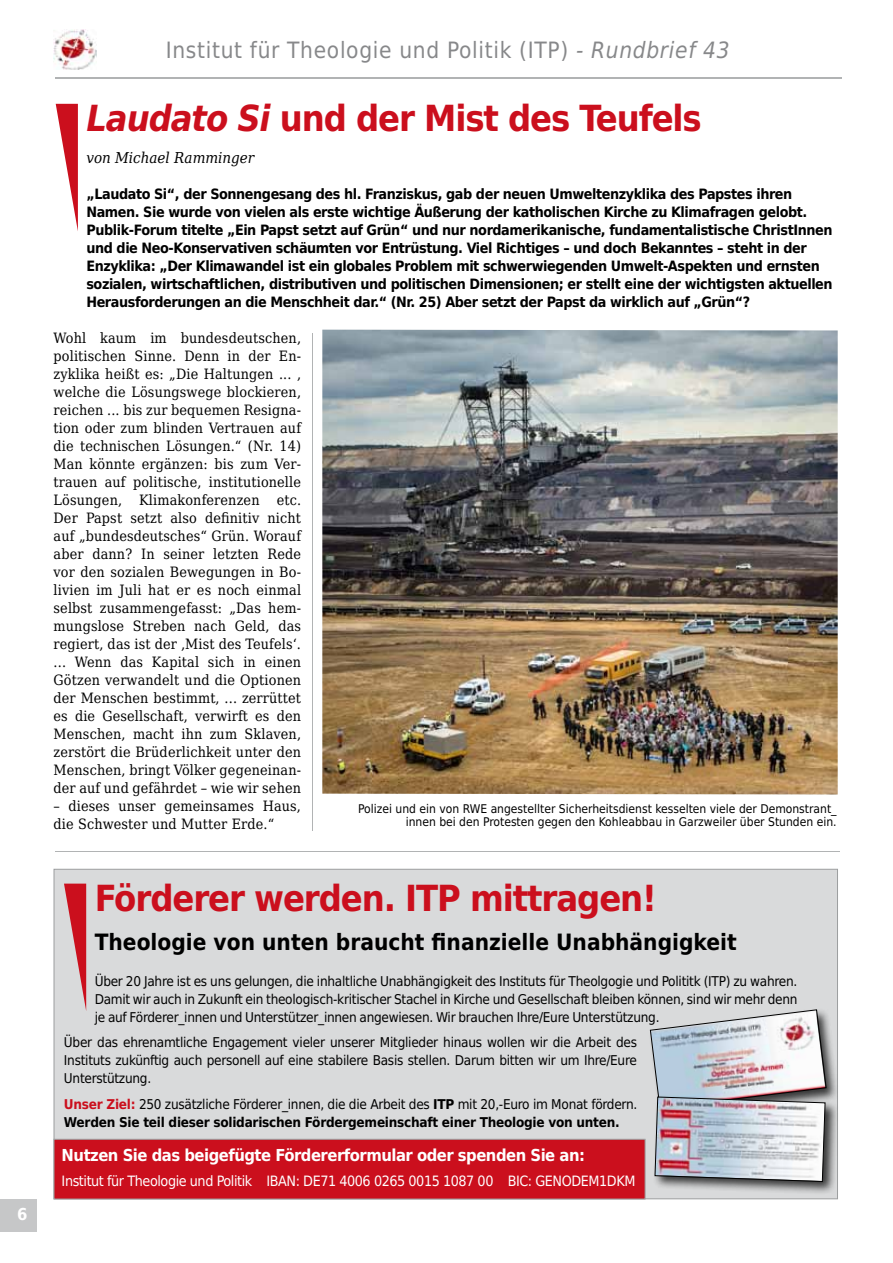
<style>
.page{position:relative;width:893px;height:1263px;background:#fff}
.page>*{position:absolute;margin:0;border:0;box-sizing:border-box;transform-origin:0 0}
.t1{font:700 36px "DejaVu Sans Condensed";letter-spacing:-.03em;color:#cb0f1d}
.t2{font:700 22.5px "DejaVu Sans Condensed";color:#000}
.t3{font:22.5px "DejaVu Sans Condensed";letter-spacing:.03em;color:#87888a}
.t4{font:700 16.5px "DejaVu Sans Condensed";letter-spacing:-.03em;color:#fff}
.t5{font:italic 15px "DejaVu Serif Condensed";color:#000}
.t6{font:14.25px/18px "DejaVu Serif Condensed";letter-spacing:.01em;color:#000;text-align:justify}
.t7{font:700 14.25px/18px "DejaVu Sans Condensed";letter-spacing:-.03em;color:#000}
.t8{font:14.25px "DejaVu Sans Condensed";letter-spacing:-.03em;color:#fff}
.t9{font:13.5px/18px "DejaVu Sans Condensed";letter-spacing:-.02em;color:#000;text-align:justify}
.t10{font:700 13.5px/18px "DejaVu Sans Condensed";letter-spacing:-.02em;color:#000}
.t11{font:12px/13.5px "DejaVu Sans Condensed";color:#000;text-align:right}
.s1{font-style:italic}
.s2{color:#cb0f1d}
.s3{font-weight:400}
</style>
<div class="page">
<hr style="left:55px;top:77px;width:787px;height:2px;background:#b1b3b4">
<img style="left:54px;top:29px;width:42px;height:40px">
<div style="left:0;top:1199px;width:36px;height:33px;background:#c6c7c8"></div>
<svg style="left:56px;top:104px;width:22px;height:127px"></svg>
<div style="left:54px;top:869px;width:784px;height:330px;background:#d9dadb;border:1px solid #9c9e9f"></div>
<div style="left:54px;top:1139px;width:591px;height:60px;background:#cb0f1d;border:1px solid #9c9e9f"></div>
<svg style="left:64px;top:884px;width:22px;height:126px"></svg>
<div style="left:648px;top:1008px;width:192px;height:114px;background:#000;opacity:.75"></div>
<div style="left:653px;top:1095px;width:186px;height:100px;background:#000;opacity:.75"></div>
<img style="left:650px;top:1009px;width:176px;height:173px">
<hr style="left:312px;top:334px;width:1px;height:497px;background:#b1b3b4">
<hr style="left:55px;top:851px;width:785px;height:1px;background:#b1b3b4">
<img style="left:322px;top:330px;width:516px;height:464px">
<p class="t4" style="left:17px;top:1201px;width:12px">6</p>
<h2 class="t3" style="left:166px;top:32px;width:565px">Institut für Theologie und Politik (ITP) <span class="s1">- Rundbrief 43</span></h2>
<h1 class="t1" style="left:86px;top:89px;width:617px"><span class="s1">Laudato Si</span> und der Mist des Teufels</h1>
<p class="t5" style="left:86px;top:146px;width:169px">von Michael Ramminger</p>
<p class="t7" style="left:86px;top:184px;width:748px">„Laudato Si“, der Sonnengesang des hl. Franziskus, gab der neuen Umweltenzyklika des Papstes ihren Namen. Sie wurde von vielen als erste wichtige Äußerung der katholischen Kirche zu Klimafragen gelobt.<br>Publik-Forum titelte „Ein Papst setzt auf Grün“ und nur nordamerikanische, fundamentalistische ChristInnen und die Neo-Konservativen schäumten vor Entrüstung. Viel Richtiges – und doch Bekanntes – steht in der Enzyklika: „Der Klimawandel ist ein globales Problem mit schwerwiegenden Umwelt-Aspekten und ernsten sozialen, wirtschaftlichen, distributiven und politischen Dimensionen; er stellt eine der wichtigsten aktuellen Herausforderungen an die Menschheit dar.“ (Nr. 25) Aber setzt der Papst da wirklich auf „Grün“?</p>
<p class="t6" style="left:54px;top:328px;width:249px">Wohl kaum im bundesdeutschen, politischen Sinne. Denn in der En&shy;zyklika heißt es: „Die Haltungen ... , welche die Lösungswege blockieren, reichen ... bis zur bequemen Resigna&shy;tion oder zum blinden Vertrauen auf die technischen Lösungen.“ (Nr. 14)<br>Man könnte ergänzen: bis zum Ver&shy;trauen auf politische, institutionelle Lösungen, Klimakonferenzen etc.<br>Der Papst setzt also definitiv nicht auf „bundesdeutsches“ Grün. Worauf aber dann? In seiner letzten Rede vor den sozialen Bewegungen in Bo&shy;livien im Juli hat er es noch einmal selbst zusammengefasst: „Das hem&shy;mungslose Streben nach Geld, das regiert, das ist der ‚Mist des Teufels‘. ... Wenn das Kapital sich in einen Götzen verwandelt und die Optionen der Menschen bestimmt, ... zerrüttet es die Gesellschaft, verwirft es den Menschen, macht ihn zum Sklaven, zerstört die Brüderlichkeit unter den Menschen, bringt Völker gegeneinan&shy;der auf und gefährdet – wie wir sehen</p>
<p class="t6" style="left:54px;top:796px;width:249px">– dieses unser gemeinsames Haus, die Schwester und Mutter Erde.“</p>
<p class="t11" style="left:358px;top:801px;width:480px">Polizei und ein von RWE angestellter Sicherheitsdienst kesselten viele der Demonstrant_ innen bei den Protesten gegen den Kohleabbau in Garzweiler über Stunden ein.</p>
<h1 class="t1" style="left:95px;top:869px;width:564px">Förderer werden. ITP mittragen!</h1>
<h2 class="t2" style="left:95px;top:923px;width:643px">Theologie von unten braucht finanzielle Unabhängigkeit</h2>
<p class="t9" style="left:95px;top:972px;width:704px">Über 20 Jahre ist es uns gelungen, die inhaltliche Unabhängigkeit des Instituts für Theolgogie und Polititk (ITP) zu wahren.<br>Damit wir auch in Zukunft ein theologisch-kritischer Stachel in Kirche und Gesellschaft bleiben können, sind wir mehr denn je auf Förderer_innen und Unterstützer_innen angewiesen. Wir brauchen Ihre/Eure Unterstützung.</p>
<p class="t9" style="left:64px;top:1033px;width:575px">Über das ehrenamtliche Engagement vieler unserer Mitglieder hinaus wollen wir die Arbeit des Instituts zukünftig auch personell auf eine stabilere Basis stellen. Darum bitten wir um Ihre/Eure Unterstützung.</p>
<p class="t10" style="left:64px;top:1095px;width:575px"><span class="s2">Unser Ziel:</span> <span class="s3">250 zusätzliche Förderer_innen, die die Arbeit des</span> ITP <span class="s3">mit 20,-Euro im Monat fördern.<br></span>Werden Sie teil dieser solidarischen Fördergemeinschaft einer Theologie von unten.</p>
<p class="t4" style="left:62px;top:1141px;width:525px">Nutzen Sie das beigefügte Fördererformular oder spenden Sie an:</p>
<p class="t8" style="left:62px;top:1169px;width:575px">Institut für Theologie und Politik IBAN: DE71 4006 0265 0015 1087 00 BIC: GENODEM1DKM</p>
</div>
